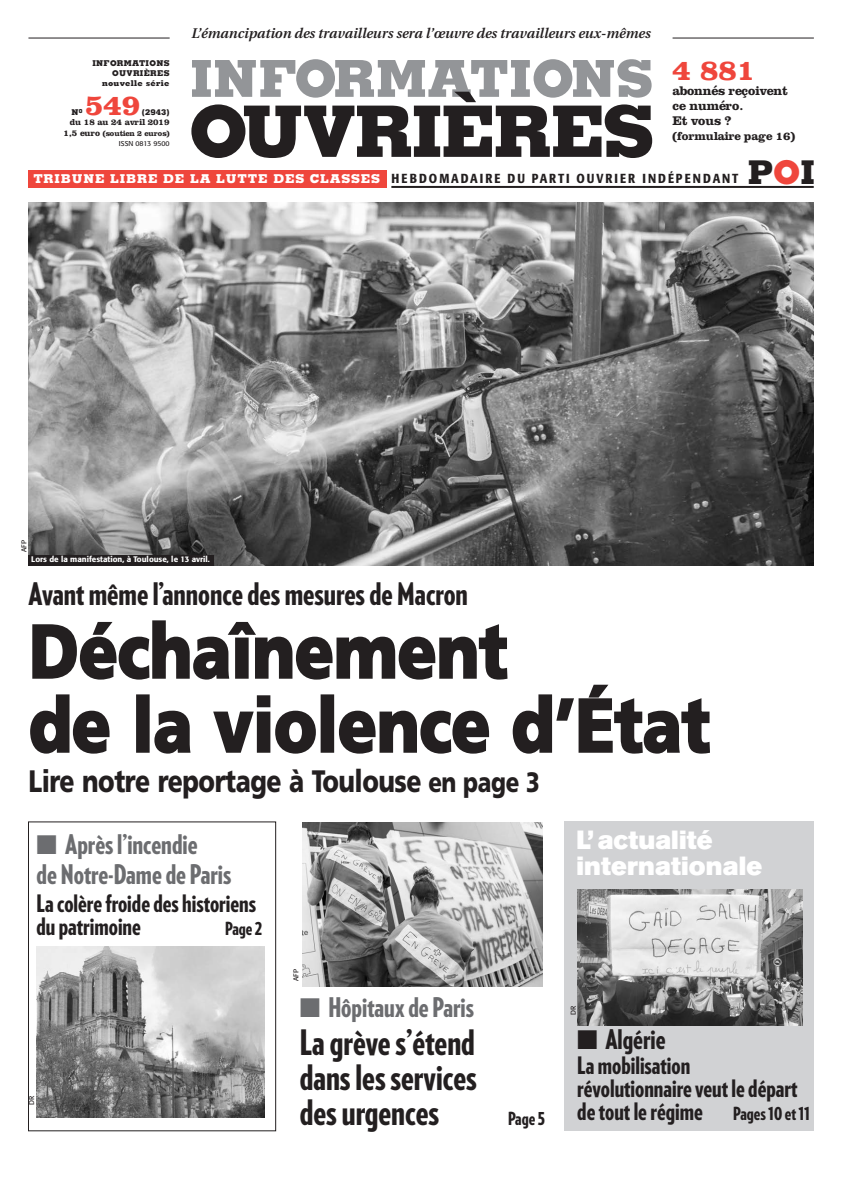
<style>
.page{position:relative;width:842px;height:1191px;background:#fff}
.page>*{position:absolute;margin:0;border:0;box-sizing:border-box;transform-origin:0 0}
.t1{font:900 75px/74px "Frutiger";color:#231f20;scale:.85 1}
.t2{font:800 71px "Memphis";letter-spacing:-.035em;color:#231f20}
.t3{font:800 51px "Memphis";color:#939598}
.t4{font:900 35px/35px "Guggenheim Compressed";color:#231f20;text-align:justify}
.t5{font:800 32.7px "Memphis";color:#231f20}
.t6{font:900 31px "Guggenheim Compressed";color:#231f20}
.t7{font:900 31px "Frutiger";letter-spacing:-.02em;color:#231f20;scale:.8 1}
.t8{font:700 30px "Clarendon";color:#ef463c}
.t9{font:900 27px/30px "Guggenheim Compressed";color:#6c6d70}
.t10{font:900 27px "Guggenheim Compressed";color:#231f20}
.t11{font:26.1px/26.1px "Akzidenz Grotesk BE Super";letter-spacing:.005em;color:#fff}
.t12{font:900 24px/23px "Guggenheim Compressed";color:#231f20}
.t13{font:900 18px "Guggenheim Compressed";color:#231f20}
.t14{font:italic 600 14px "Utopia";color:#231f20}
.t15{font:500 condensed 13px "Formata";letter-spacing:.155em;color:#231f20}
.t16{font:700 13px/15px "Clarendon";color:#231f20}
.t17{font:700 12px "Clarendon";color:#231f20}
.t18{font:700 9px "Clarendon";color:#231f20}
.t19{font:800 8px/10px "Memphis";letter-spacing:.035em;color:#231f20;text-align:right}
.t20{font:500 8px "Formata";color:#fff}
.t21{font:700 8px "Clarendon";letter-spacing:-.03em;color:#231f20}
.t22{font:7px "Formata";color:#231f20}
.s1{font-size:9px}
.s2{font-family:"Memphis";font-weight:800;font-stretch:normal;font-size:12.2px;color:#fff}
.s3{color:#ef463c}
.s4{font-size:28px}
</style>
<div class="page">
<hr style="left:28px;top:38px;width:142px;height:1px;background:#231f20">
<hr style="left:672px;top:38px;width:142px;height:1px;background:#231f20">
<div style="left:28px;top:170px;width:359px;height:18px;background:#ef463c"></div>
<hr style="left:391px;top:186px;width:423px;height:2px;background:#231f20">
<div style="left:565px;top:821px;width:249px;height:310px;background:#d1d2d4"></div>
<svg style="left:30px;top:620px;width:680px;height:134px"></svg>
<img style="left:577px;top:890px;width:225px;height:135px">
<img style="left:302px;top:822px;width:241px;height:164px">
<img style="left:37px;top:946px;width:228px;height:172px">
<img style="left:28px;top:203px;width:786px;height:362px">
<div style="left:28px;top:821px;width:248px;height:310px;border:1px solid #231f20"></div>
<div style="left:28px;top:555px;width:186px;height:10px;background:#231f20"></div>
<p class="t14" style="left:192px;top:28px;width:461px">L’émancipation des travailleurs sera l’œuvre des travailleurs eux-mêmes</p>
<h3 class="t3" style="left:190px;top:60px;width:464px">INFORMATIONS</h3>
<p class="t19" style="left:92px;top:59px;width:79px">INFORMATIONS<br>OUVRIÈRES nouvelle série</p>
<p class="t8" style="left:672px;top:52px;width:84px">4 881</p>
<p class="t16" style="left:672px;top:83px;width:117px">abonnés reçoivent ce numéro.<br>Et vous ?</p>
<p class="t17" style="left:672px;top:129px;width:124px">(formulaire page 16)</p>
<h2 class="t2" style="left:189px;top:106px;width:467px">OUVRIÈRES</h2>
<p class="t8" style="left:85px;top:87px;width:56px">549</p>
<p class="t19" style="left:142px;top:108px;width:29px">(2943)</p>
<p class="t18" style="left:70px;top:117px;width:101px">du 18 au 24 avril 2019</p>
<p class="t21" style="left:64px;top:128px;width:107px"><span class="s1">1,5 euro</span> (soutien 2 euros)</p>
<p class="t22" style="left:119px;top:141px;width:52px">ISSN 0813 9500</p>
<p class="t15" style="left:33px;top:174px;width:707px"><span class="s2">TRIBUNE LIBRE DE LA LUTTE DES CLASSES</span> HEBDOMADAIRE DU PARTI OUVRIER INDÉPENDANT</p>
<p class="t19" style="left:72px;top:108px;width:12px">N<sup>0</sup></p>
<h3 class="t5" style="left:748px;top:160px;width:69px">P<span class="s3">O</span>I</h3>
<p class="t22" style="left:21px;top:552px;width:13px;rotate:-90deg">AFP</p>
<p class="t20" style="left:31px;top:556px;width:180px">Lors de la manifestation, à Toulouse, le 13 avril.</p>
<p class="t6" style="left:28px;top:576px;width:441px">Avantmêmel’annoncedesmesuresdeMacron</p>
<h1 class="t1" style="left:29px;top:620px;width:802px">Déchaînement<br>de la violence d’État</h1>
<p class="t7" style="left:28px;top:768px;width:641px">Lire notre reportage à Toulouse <span class="s4">en page 3</span></p>
<p class="t9" style="left:37px;top:830px;width:196px">■ Aprèsl’incendie<br>de Notre-Damede Paris</p>
<p class="t12" style="left:37px;top:892px;width:221px">Lacolèrefroidedeshistoriens dupatrimoine</p>
<p class="t13" style="left:225px;top:918px;width:38px">Page2</p>
<p class="t22" style="left:29px;top:1104px;width:11px;rotate:-90deg">DR</p>
<p class="t22" style="left:293px;top:981px;width:13px;rotate:-90deg">AFP</p>
<p class="t9" style="left:300px;top:992px;width:176px">■ Hôpitauxde Paris</p>
<h3 class="t4" style="left:300px;top:1025px;width:178px">Lagrèves’étend danslesservices desurgences</h3>
<p class="t11" style="left:576px;top:828px;width:187px">L’actualité internationale</p>
<p class="t13" style="left:508px;top:1108px;width:39px">Page 5</p>
<p class="t22" style="left:570px;top:1015px;width:11px;rotate:-90deg">DR</p>
<p class="t10" style="left:577px;top:1024px;width:90px">■ Algérie</p>
<p class="t12" style="left:577px;top:1054px;width:222px">Lamobilisation révolutionnaireveut ledépart detout lerégime</p>
<p class="t13" style="left:733px;top:1103px;width:78px">Pages10 et11</p>
</div>
